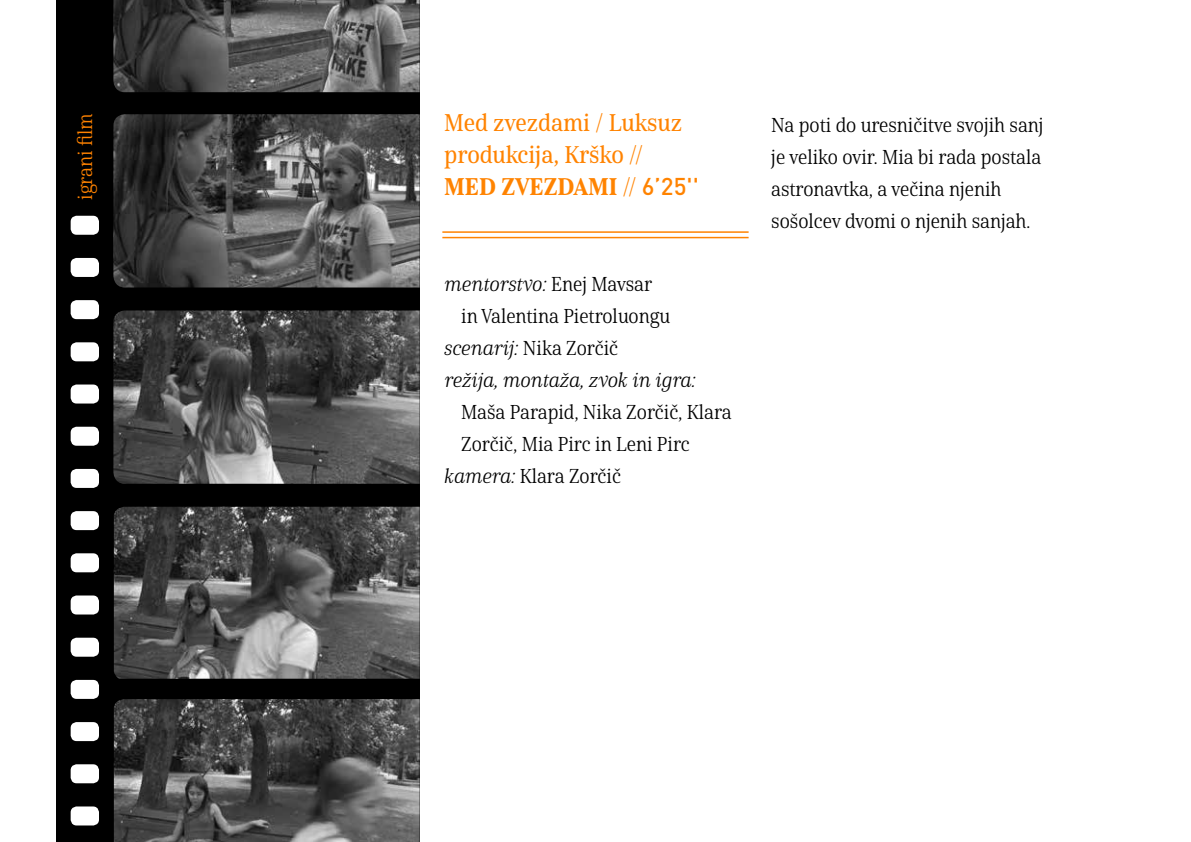
<style>
.page{position:relative;width:1191px;height:842px;background:#fff}
.page>*{position:absolute;margin:0;border:0;box-sizing:border-box;transform-origin:0 0}
.t1{font:24px/32px "Cabrito Serif Con Med";color:#ff8300}
.t2{font:24px "Cabrito Serif Con Bla";color:#ff8300}
.t3{font:20px/32px "Cabrito Serif Con Reg";color:#000}
.t4{font:20px "Cabrito Serif Con Reg It";color:#000}
.t5{font:20px "Cabrito Serif Con Reg";color:#ff8300}
.s1{font-family:"Cabrito Serif Con Med"}
.s2{font-family:"DIN BU Medium"}
.s3{font-family:"Cabrito Serif Con Reg"}
.s4{font-family:"Cabrito Serif Con Reg It"}
</style>
<div class="page">
<hr style="left:442px;top:231px;width:306px;height:2px;background:#ff8300">
<hr style="left:442px;top:237px;width:306px;height:1px;background:#ff8300">
<div style="left:56px;top:0;width:364px;height:842px;background:#000"></div>
<img style="left:113px;top:0;width:307px;height:92px">
<img style="left:113px;top:114px;width:307px;height:173px">
<img style="left:113px;top:310px;width:307px;height:174px">
<img style="left:114px;top:507px;width:306px;height:172px">
<div style="left:71px;top:427px;width:28px;height:19px;background:#fff;border-radius:6px"></div>
<div style="left:71px;top:722px;width:28px;height:19px;background:#fff;border-radius:6px"></div>
<div style="left:71px;top:258px;width:28px;height:19px;background:#fff;border-radius:6px"></div>
<div style="left:71px;top:216px;width:28px;height:19px;background:#fff;border-radius:6px"></div>
<div style="left:71px;top:553px;width:28px;height:19px;background:#fff;border-radius:6px"></div>
<div style="left:71px;top:511px;width:28px;height:19px;background:#fff;border-radius:6px"></div>
<div style="left:71px;top:806px;width:28px;height:19px;background:#fff;border-radius:6px"></div>
<div style="left:71px;top:342px;width:28px;height:19px;background:#fff;border-radius:6px"></div>
<div style="left:71px;top:638px;width:28px;height:19px;background:#fff;border-radius:6px"></div>
<div style="left:71px;top:469px;width:28px;height:19px;background:#fff;border-radius:6px"></div>
<div style="left:71px;top:764px;width:28px;height:19px;background:#fff;border-radius:6px"></div>
<div style="left:71px;top:300px;width:28px;height:19px;background:#fff;border-radius:6px"></div>
<div style="left:71px;top:595px;width:28px;height:19px;background:#fff;border-radius:6px"></div>
<div style="left:71px;top:384px;width:28px;height:19px;background:#fff;border-radius:6px"></div>
<div style="left:71px;top:680px;width:28px;height:19px;background:#fff;border-radius:6px"></div>
<img style="left:114px;top:699px;width:306px;height:143px">
<p class="t5" style="left:74px;top:200px;width:88px;rotate:-90deg">igrani film</p>
<p class="t1" style="left:444px;top:107px;width:239px">Med zvezdami / Luksuz produkcija, Krško //</p>
<p class="t2" style="left:444px;top:172px;width:256px">MED ZVEZDAMI <span class="s1">//</span> <span class="s2">6’25''</span></p>
<p class="t4" style="left:444px;top:273px;width:209px">mentorstvo: <span class="s3">Enej Mavsar</span></p>
<p class="t3" style="left:444px;top:301px;width:227px;text-indent:17px">in Valentina Pietroluongu <span class="s4">scenarij:</span> Nika Zorčič</p>
<p class="t4" style="left:444px;top:369px;width:253px">režija, montaža, zvok in igra:</p>
<p class="t3" style="left:461px;top:397px;width:272px">Maša Parapid, Nika Zorčič, Klara</p>
<p class="t3" style="left:461px;top:429px;width:230px">Zorčič, Mia Pirc in Leni Pirc</p>
<p class="t3" style="left:444px;top:461px;width:178px"><span class="s4">kamera:</span> Klara Zorčič</p>
<p class="t3" style="left:771px;top:110px;width:274px">Na poti do uresničitve svojih sanj je veliko ovir. Mia bi rada postala astronavtka, a večina njenih sošolcev dvomi o njenih sanjah.</p>
</div>
